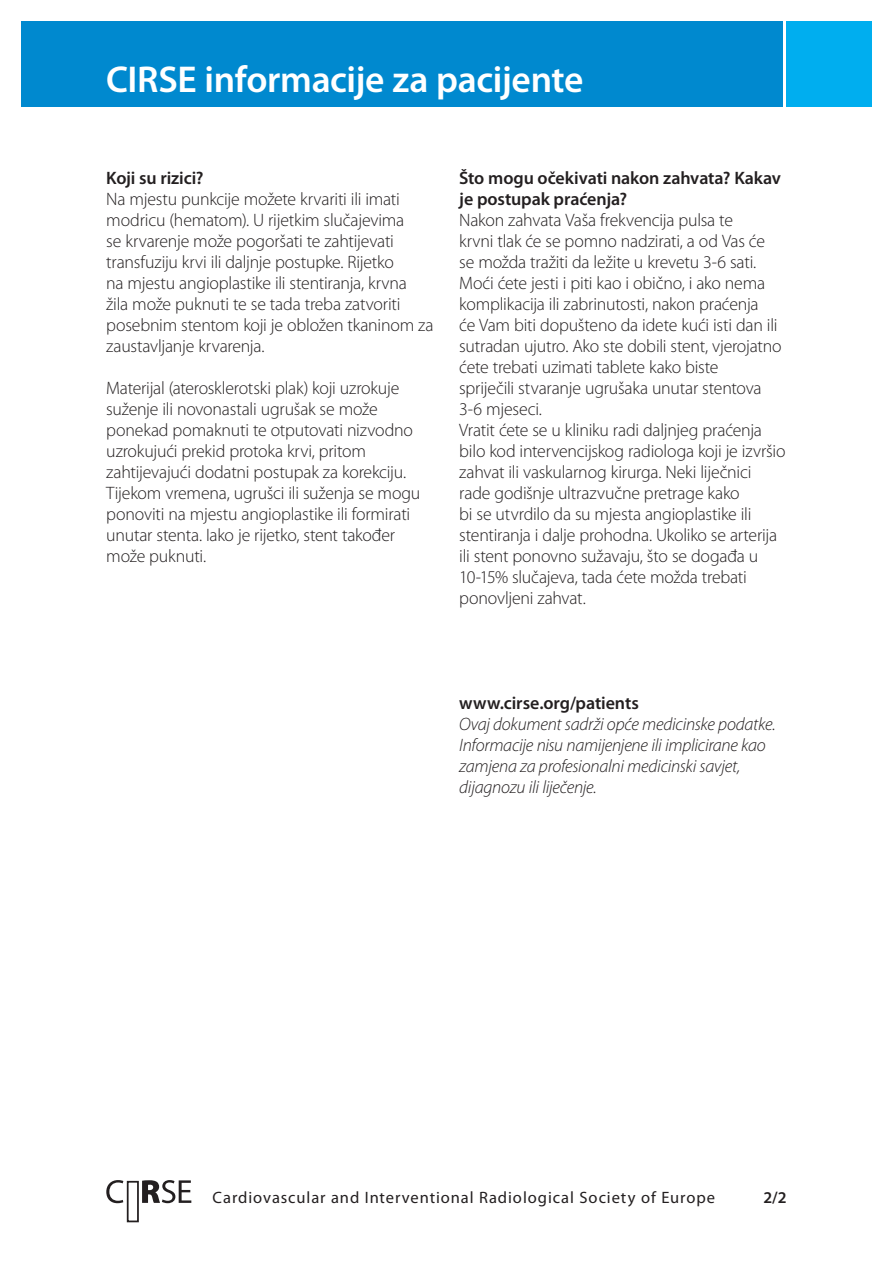
<style>
.page{position:relative;width:893px;height:1263px;background:#fff}
.page>*{position:absolute;margin:0;border:0;box-sizing:border-box;transform-origin:0 0}
.t1{font:600 37.5px "Myriad Pro";letter-spacing:-.01em;color:#fff}
.t2{font:300 18px/21px "Myriad Pro";letter-spacing:-.015em;color:#231f20}
.t3{font:italic 300 18px/21px "Myriad Pro";letter-spacing:-.015em;color:#231f20}
.t4{font:600 18px/21px "Myriad Pro";letter-spacing:-.005em;color:#231f20}
.t5{font:16.5px "Myriad Pro";letter-spacing:.055em;color:#231f20}
.t6{font:600 16.5px "Myriad Pro";color:#231f20}
</style>
<div class="page">
<div style="left:127px;top:1181px;width:12px;height:41px;background:#fff;border:2px solid #231f20"></div>
<svg style="left:106px;top:1180px;width:85px;height:23px"></svg>
<div style="left:21px;top:21px;width:761px;height:85px;background:#0089cf"></div>
<div style="left:787px;top:21px;width:85px;height:85px;background:#00aeef"></div>
<h1 class="t1" style="left:106px;top:59px;width:479px">CIRSE informacije za pacijente</h1>
<p class="t4" style="left:106px;top:167px;width:99px">Koji su rizici?</p>
<p class="t2" style="left:106px;top:188px;width:329px">Na mjestu punkcije možete krvariti ili imati modricu (hematom). U rijetkim slučajevima<br>se krvarenje može pogoršati te zahtijevati transfuziju krvi ili daljnje postupke. Rijetko<br>na mjestu angioplastike ili stentiranja, krvna<br>žila može puknuti te se tada treba zatvoriti posebnim stentom koji je obložen tkaninom za zaustavljanje krvarenja.</p>
<p class="t2" style="left:106px;top:377px;width:316px">Materijal (aterosklerotski plak) koji uzrokuje suženje ili novonastali ugrušak se može ponekad pomaknuti te otputovati nizvodno uzrokujući prekid protoka krvi, pritom zahtijevajući dodatni postupak za korekciju.<br>Tijekom vremena, ugrušci ili suženja se mogu ponoviti na mjestu angioplastike ili formirati unutar stenta. Iako je rijetko, stent također može puknuti.</p>
<p class="t4" style="left:459px;top:167px;width:323px">Što mogu očekivati nakon zahvata? Kakav je postupak praćenja?</p>
<p class="t2" style="left:459px;top:209px;width:328px">Nakon zahvata Vaša frekvencija pulsa te<br>krvni tlak će se pomno nadzirati, a od Vas će<br>se možda tražiti da ležite u krevetu 3-6 sati.<br>Moći ćete jesti i piti kao i obično, i ako nema komplikacija ili zabrinutosti, nakon praćenja<br>će Vam biti dopušteno da idete kući isti dan ili sutradan ujutro. Ako ste dobili stent, vjerojatno ćete trebati uzimati tablete kako biste<br>spriječili stvaranje ugrušaka unutar stentova 3-6 mjeseci.<br>Vratit ćete se u kliniku radi daljnjeg praćenja bilo kod intervencijskog radiologa koji je izvršio zahvat ili vaskularnog kirurga. Neki liječnici rade godišnje ultrazvučne pretrage kako<br>bi se utvrdilo da su mjesta angioplastike ili stentiranja i dalje prohodna. Ukoliko se arterija ili stent ponovno sužavaju, što se događa u 10-15% slučajeva, tada ćete možda trebati ponovljeni zahvat.</p>
<p class="t4" style="left:459px;top:692px;width:181px">www.cirse.org/patients</p>
<p class="t3" style="left:459px;top:714px;width:318px">Ovaj dokument sadrži opće medicinske podatke.<br>Informacije nisu namijenjene ili implicirane kao zamjena za profesionalni medicinski savjet, dijagnozu ili liječenje.</p>
<p class="t5" style="left:213px;top:1188px;width:504px">Cardiovascular and Interventional Radiological Society of Europe</p>
<p class="t6" style="left:763px;top:1188px;width:25px">2/2</p>
</div>
